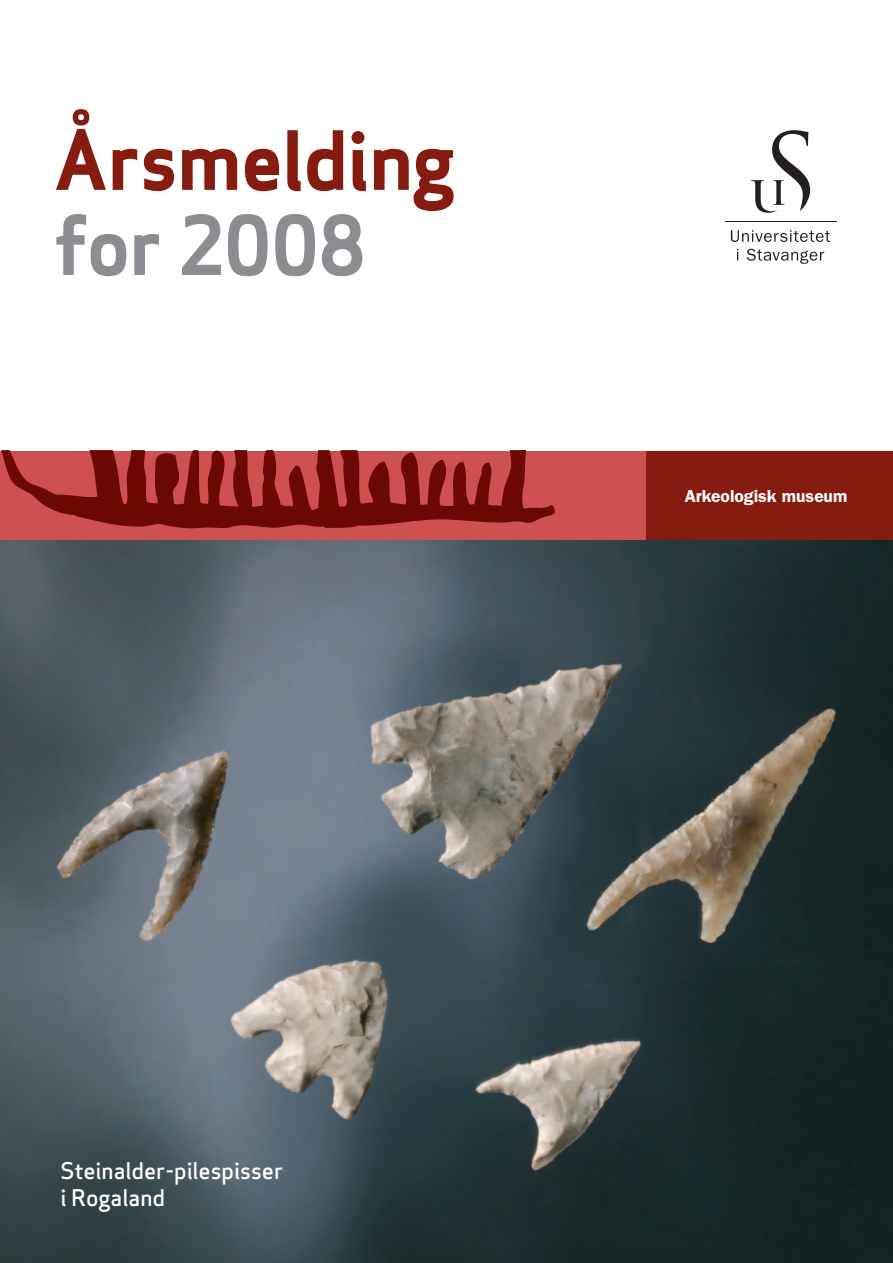
<style>
.page{position:relative;width:893px;height:1263px;background:#fff}
.page>*{position:absolute;margin:0;border:0;box-sizing:border-box;transform-origin:0 0}
.t1{font:700 79.5px "Apex Sans";letter-spacing:-.02em;color:#861c0f}
.t2{font:700 79.5px "Apex Sans";letter-spacing:-.015em;color:#8b8d90}
.t3{font:500 22.5px/27px "Apex Sans";letter-spacing:-.005em;color:#fff}
.t4{font:600 17.4px "ITC Franklin Gothic Std";color:#fff}
</style>
<div class="page">
<svg style="left:731px;top:230px;width:99px;height:12px"></svg>
<svg style="left:737px;top:249px;width:1px;height:12px"></svg>
<svg style="left:747px;top:249px;width:77px;height:15px"></svg>
<hr style="left:725px;top:221px;width:111px;height:1px;background:#231f20">
<svg style="left:751px;top:130px;width:59px;height:83px"></svg>
<div style="left:0;top:451px;width:893px;height:89px;background:#cf514f"></div>
<div style="left:646px;top:451px;width:247px;height:89px;background:#861c0f"></div>
<svg style="left:1px;top:451px;width:554px;height:77px"></svg>
<img style="left:0;top:540px;width:893px;height:723px">
<h1 class="t1" style="left:54px;top:109px;width:403px">Årsmelding</h1>
<h1 class="t2" style="left:54px;top:194px;width:313px">for 2008</h1>
<p class="t4" style="left:685px;top:485px;width:164px">Arkeologisk museum</p>
<p class="t3" style="left:61px;top:1154px;width:224px">Steinalder-pilespisser i Rogaland</p>
</div>
